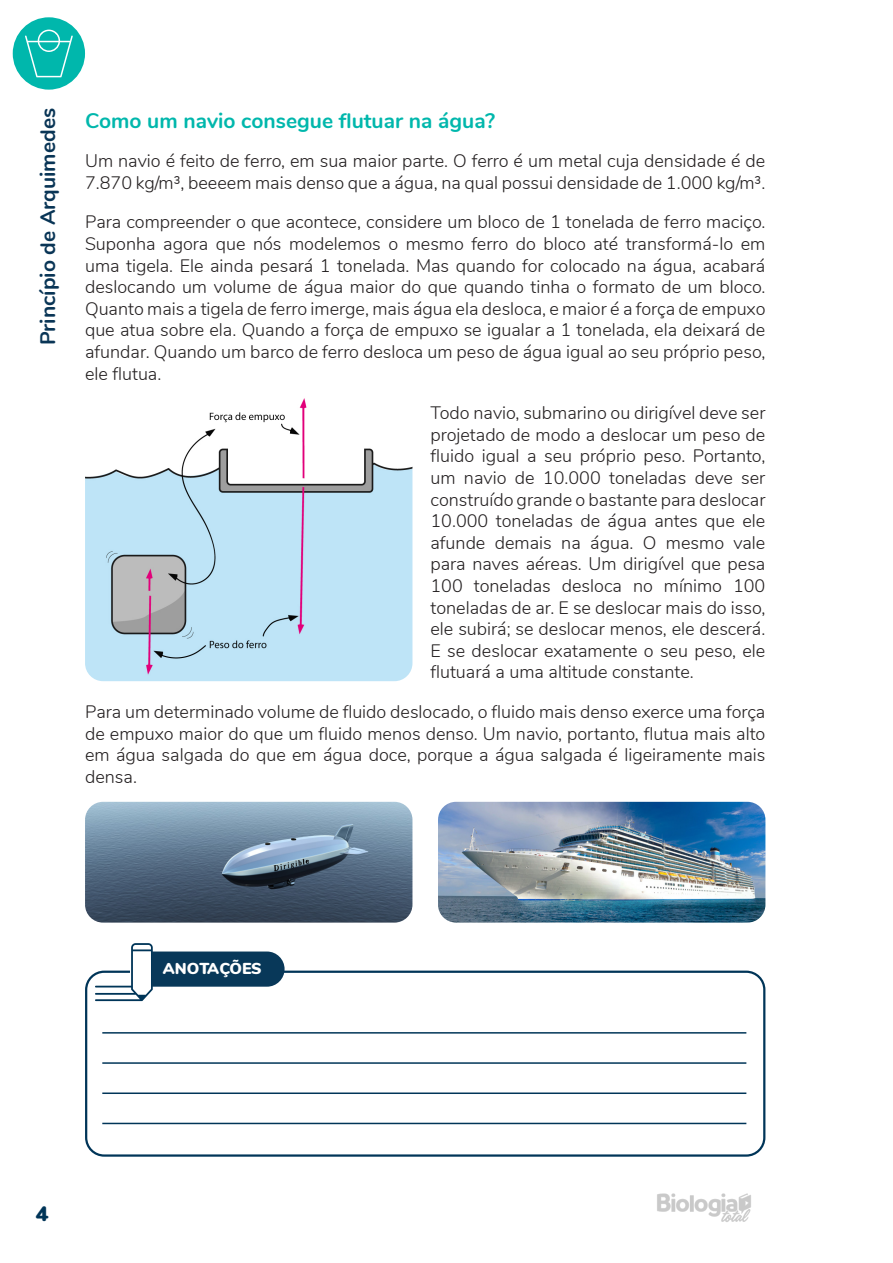
<style>
.page{position:relative;width:893px;height:1263px;background:#fff}
.page>*{position:absolute;margin:0;border:0;box-sizing:border-box;transform-origin:0 0}
.TEXTO{font:700 21px "Nunito";color:#00b7ac}
.t1{font:700 21px "Nunito";color:#093556}
.t2{font:900 21px "Nunito";color:#003558}
.TEXTO-2{font:300 18px/21.6px "Nunito";color:#231f20;text-align:justify}
.t3{font:900 15.9px "Nunito";color:#fff}
</style>
<div class="page">
<img style="left:657px;top:1193px;width:94px;height:29px">
<div style="left:13px;top:17px;width:72px;height:73px;background:#00b7ac;border-radius:50%"></div>
<svg style="left:25px;top:30px;width:48px;height:47px"></svg>
<img style="left:85px;top:398px;width:327px;height:283px">
<img style="left:438px;top:802px;width:327px;height:121px">
<img style="left:85px;top:802px;width:327px;height:121px">
<div style="left:85px;top:970px;width:680px;height:187px;border:2px solid #003558;border-radius:18px"></div>
<svg style="left:95px;top:943px;width:190px;height:58px"></svg>
<hr style="left:102px;top:1032px;width:644px;height:1px;background:#003558">
<hr style="left:102px;top:1062px;width:644px;height:2px;background:#003558">
<hr style="left:102px;top:1092px;width:644px;height:2px;background:#003558">
<hr style="left:102px;top:1123px;width:644px;height:1px;background:#003558">
<p class="t1" style="left:32px;top:345px;width:239px;rotate:-90deg">Princípio de Arquimedes</p>
<p class="TEXTO" style="left:85px;top:105px;width:412px">Como um navio consegue flutuar na água?</p>
<p class="TEXTO-2" style="left:85px;top:149px;width:682px">Um navio é feito de ferro, em sua maior parte. O ferro é um metal cuja densidade é de<br>7.870 kg/m³, beeeem mais denso que a água, na qual possui densidade de 1.000 kg/m³.</p>
<p class="TEXTO-2" style="left:85px;top:210px;width:682px">Para compreender o que acontece, considere um bloco de 1 tonelada de ferro maciço.<br>Suponha agora que nós modelemos o mesmo ferro do bloco até transformá-lo em uma tigela. Ele ainda pesará 1 tonelada. Mas quando for colocado na água, acabará deslocando um volume de água maior do que quando tinha o formato de um bloco.<br>Quanto mais a tigela de ferro imerge, mais água ela desloca, e maior é a força de empuxo que atua sobre ela. Quando a força de empuxo se igualar a 1 tonelada, ela deixará de afundar. Quando um barco de ferro desloca um peso de água igual ao seu próprio peso, ele flutua.</p>
<p class="TEXTO-2" style="left:430px;top:401px;width:336px">Todo navio, submarino ou dirigível deve ser projetado de modo a deslocar um peso de fluido igual a seu próprio peso. Portanto, um navio de 10.000 toneladas deve ser construído grande o bastante para deslocar 10.000 toneladas de água antes que ele afunde demais na água. O mesmo vale para naves aéreas. Um dirigível que pesa 100 toneladas desloca no mínimo 100 toneladas de ar. E se deslocar mais do isso, ele subirá; se deslocar menos, ele descerá.<br>E se deslocar exatamente o seu peso, ele flutuará a uma altitude constante.</p>
<p class="TEXTO-2" style="left:85px;top:700px;width:682px">Para um determinado volume de fluido deslocado, o fluido mais denso exerce uma força de empuxo maior do que um fluido menos denso. Um navio, portanto, flutua mais alto em água salgada do que em água doce, porque a água salgada é ligeiramente mais densa.</p>
<p class="t2" style="left:36px;top:1198px;width:14px">4</p>
<p class="t3" style="left:163px;top:957px;width:100px">ANOTAÇÕES</p>
</div>
